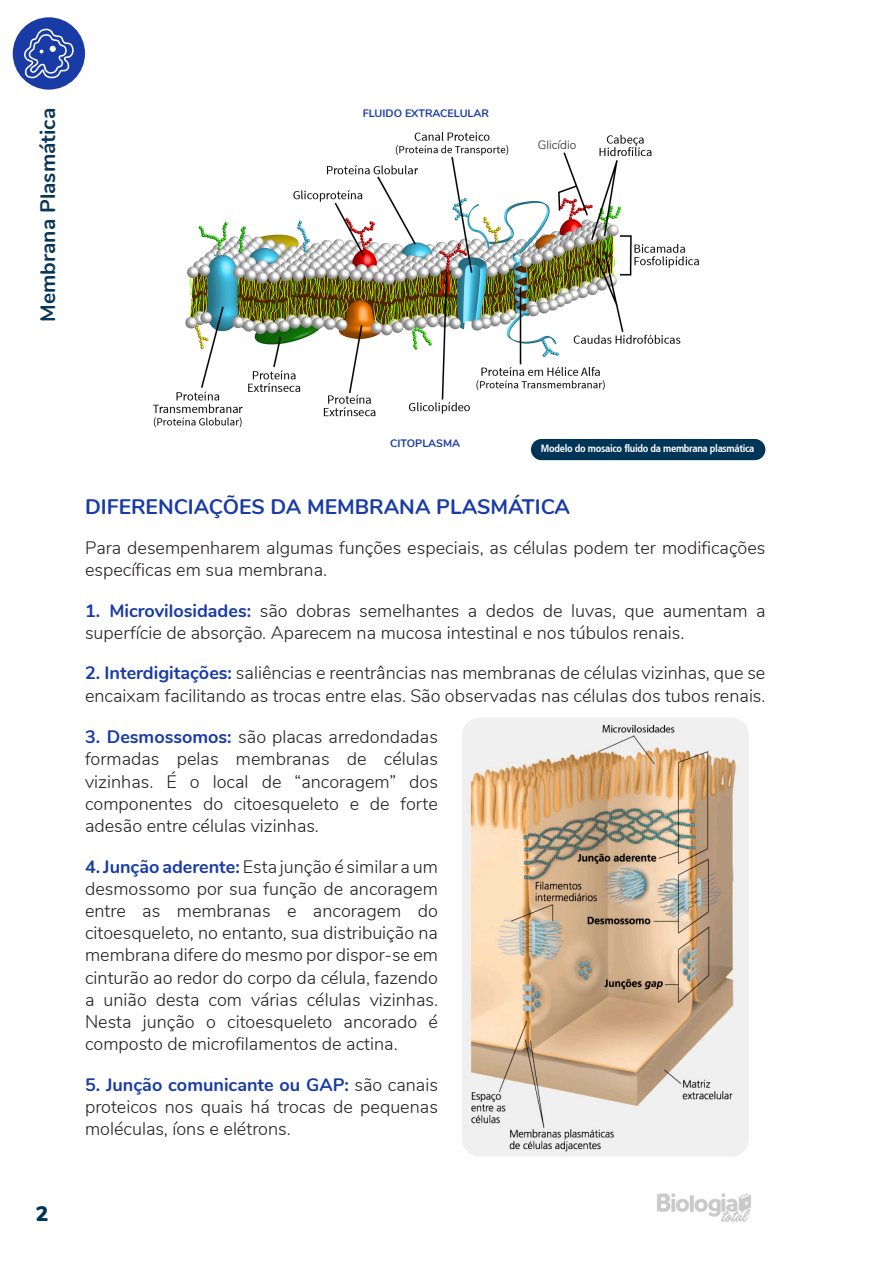
<style>
.page{position:relative;width:893px;height:1263px;background:#fff}
.page>*{position:absolute;margin:0;border:0;box-sizing:border-box;transform-origin:0 0}
.TÍTULO_PEQUENO_1{font:700 21px "Nunito";color:#193ba5}
.t1{font:700 21px "Nunito";color:#093556}
.t2{font:900 21px "Nunito";color:#003558}
.TEXTO{font:300 18px/22.2px "Nunito";color:#231f20}
.TÍTULO_PEQUENO_1-2{font:300 12px "Nunito";color:#231f20}
.TÍTULO_PEQUENO_1-3{font:700 10.8px "Nunito";color:#193ba5}
.t3{font:700 10.5px "Articulate Narrow";letter-spacing:-.03em;color:#fff}
.s1{font-weight:700;color:#193ba5}
</style>
<div class="page">
<img style="left:657px;top:1193px;width:94px;height:29px">
<div style="left:13px;top:17px;width:72px;height:73px;background:#193ba5;border-radius:50%"></div>
<svg style="left:24px;top:29px;width:50px;height:49px"></svg>
<img style="left:153px;top:131px;width:546px;height:315px">
<div style="left:538px;top:137px;width:44px;height:14px;background:#fff"></div>
<div style="left:531px;top:439px;width:234px;height:21px;background:#003558;border-radius:11px"></div>
<img style="left:462px;top:718px;width:287px;height:439px">
<p class="t1" style="left:32px;top:322px;width:215px;rotate:-90deg">Membrana Plasmática</p>
<p class="TÍTULO_PEQUENO_1-3" style="left:363px;top:106px;width:128px">FLUIDO EXTRACELULAR</p>
<p class="TÍTULO_PEQUENO_1-2" style="left:538px;top:136px;width:40px">Glicídio</p>
<p class="t2" style="left:36px;top:1198px;width:14px">2</p>
<p class="TÍTULO_PEQUENO_1-3" style="left:390px;top:436px;width:71px">CITOPLASMA</p>
<p class="t3" style="left:541px;top:442px;width:215px">Modelo do mosaico fluido da membrana plasmática</p>
<p class="TÍTULO_PEQUENO_1" style="left:85px;top:491px;width:487px">DIFERENCIAÇÕES DA MEMBRANA PLASMÁTICA</p>
<p class="TEXTO" style="left:85px;top:536px;width:682px">Para desempenharem algumas funções especiais, as células podem ter modificações específicas em sua membrana.</p>
<p class="TEXTO" style="left:85px;top:598px;width:682px"><span class="s1">1. Microvilosidades:</span> são dobras semelhantes a dedos de luvas, que aumentam a superfície de absorção. Aparecem na mucosa intestinal e nos túbulos renais.</p>
<p class="TEXTO" style="left:85px;top:661px;width:682px"><span class="s1">2. Interdigitações:</span> saliências e reentrâncias nas membranas de células vizinhas, que se encaixam facilitando as trocas entre elas. São observadas nas células dos tubos renais.</p>
<p class="TEXTO" style="left:85px;top:725px;width:354px;text-align:justify"><span class="s1">3. Desmossomos:</span> são placas arredondadas formadas pelas membranas de células vizinhas. É o local de “ancoragem” dos componentes do citoesqueleto e de forte adesão entre células vizinhas.</p>
<p class="TEXTO" style="left:85px;top:854px;width:354px;text-align:justify"><span class="s1">4. Junção aderente:</span> Esta junção é similar a um desmossomo por sua função de ancoragem entre as membranas e ancoragem do citoesqueleto, no entanto, sua distribuição na membrana difere do mesmo por dispor-se em cinturão ao redor do corpo da célula, fazendo a união desta com várias células vizinhas.<br>Nesta junção o citoesqueleto ancorado é composto de microfilamentos de actina.</p>
<p class="TEXTO" style="left:85px;top:1072px;width:354px;text-align:justify"><span class="s1">5. Junção comunicante ou GAP:</span> são canais proteicos nos quais há trocas de pequenas moléculas, íons e elétrons.</p>
</div>
